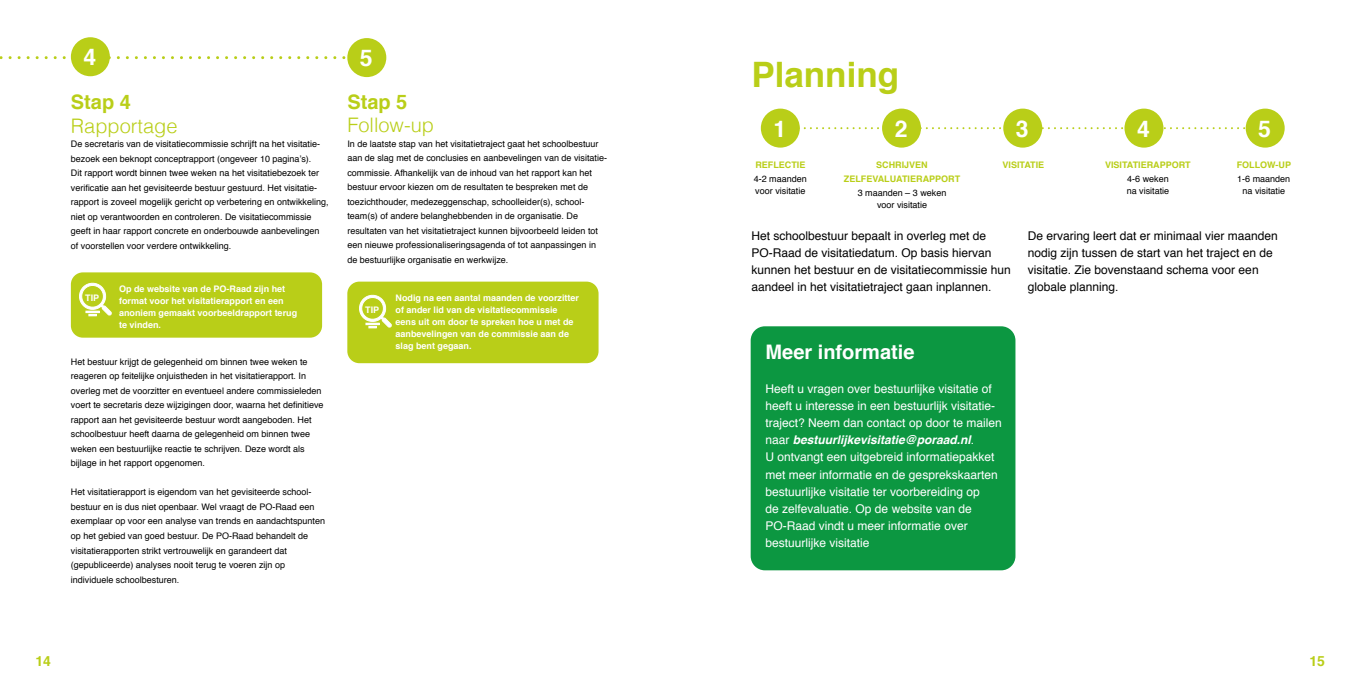
<style>
.page{position:relative;width:1361px;height:681px;background:#fff}
.page>*{position:absolute;margin:0;border:0;box-sizing:border-box;transform-origin:0 0}
.t1{font:700 35px "Helvetica";color:#b9ce18}
.t2{font:700 23px "Helvetica";color:#fff}
.t3{font:300 20px "Helvetica";color:#b9ce18}
.t4{font:700 20px "Helvetica";color:#fff}
.t5{font:700 20px "Helvetica";color:#b9ce18}
.t6{font:700 14px "Helvetica";color:#b9ce18}
.t7{font:12px/17px "Helvetica";color:#fff}
.t8{font:12px/17px "Helvetica";color:#000}
.t9{font:9px/14.5px "Helvetica";color:#000}
.t10{font:700 9px/12px "Helvetica";color:#fff}
.t11{font:700 9px/14px "Helvetica";color:#b9ce18;text-align:center}
.s1{font-weight:700;font-style:italic}
</style>
<div class="page">
<div style="left:750px;top:326px;width:265px;height:244px;background:#0c9741;border-radius:14px"></div>
<svg style="left:803px;top:127px;width:442px;height:2px"></svg>
<div style="left:761px;top:108px;width:39px;height:39px;background:#b9ce18;border-radius:50%"></div>
<div style="left:882px;top:108px;width:39px;height:39px;background:#b9ce18;border-radius:50%"></div>
<div style="left:1003px;top:108px;width:39px;height:39px;background:#b9ce18;border-radius:50%"></div>
<div style="left:1124px;top:108px;width:39px;height:39px;background:#b9ce18;border-radius:50%"></div>
<div style="left:1245px;top:108px;width:39px;height:39px;background:#b9ce18;border-radius:50%"></div>
<svg style="left:0;top:56px;width:346px;height:3px"></svg>
<div style="left:71px;top:37px;width:39px;height:39px;background:#b9ce18;border-radius:50%"></div>
<div style="left:347px;top:38px;width:39px;height:39px;background:#b9ce18;border-radius:50%"></div>
<div style="left:71px;top:272px;width:251px;height:65px;background:#b9ce18;border-radius:12px"></div>
<svg style="left:79px;top:282px;width:33px;height:34px"></svg>
<div style="left:347px;top:281px;width:251px;height:82px;background:#b9ce18;border-radius:12px"></div>
<svg style="left:359px;top:294px;width:33px;height:34px"></svg>
<h2 class="t2" style="left:83px;top:39px;width:14px">4</h2>
<h2 class="t2" style="left:360px;top:39px;width:14px">5</h2>
<h3 class="t5" style="left:71px;top:86px;width:62px">Stap 4</h3>
<h3 class="t3" style="left:71px;top:108px;width:108px">Rapportage</h3>
<p class="t9" style="left:71px;top:137px;width:259px">De secretaris van de visitatiecommissie schrijft na het visitatie&shy;bezoek een beknopt conceptrapport (ongeveer 10 pagina’s).<br>Dit rapport wordt binnen twee weken na het visitatiebezoek ter verificatie aan het gevisiteerde bestuur gestuurd. Het visitatie&shy;rapport is zoveel mogelijk gericht op verbetering en ontwikkeling, niet op verantwoorden en controleren. De visitatiecommissie geeft in haar rapport concrete en onderbouwde aanbevelingen of voorstellen voor verdere ontwikkeling.</p>
<h3 class="t5" style="left:347px;top:86px;width:62px">Stap 5</h3>
<h3 class="t3" style="left:347px;top:108px;width:88px">Follow-up</h3>
<p class="t9" style="left:347px;top:136px;width:260px">In de laatste stap van het visitatietraject gaat het schoolbestuur aan de slag met de conclusies en aanbevelingen van de visitatie&shy;commissie. Afhankelijk van de inhoud van het rapport kan het bestuur ervoor kiezen om de resultaten te bespreken met de toezichthouder, medezeggenschap, schoolleider(s), school&shy;team(s) of andere belanghebbenden in de organisatie. De resultaten van het visitatietraject kunnen bijvoorbeeld leiden tot een nieuwe professionaliseringsagenda of tot aanpassingen in de bestuurlijke organisatie en werkwijze.</p>
<p class="t10" style="left:119px;top:282px;width:180px">Op de website van de PO-Raad zijn het format voor het visitatierapport en een anoniem gemaakt voorbeeldrapport terug te vinden.</p>
<p class="t10" style="left:85px;top:292px;width:16px">TIP</p>
<p class="t10" style="left:395px;top:291px;width:185px">Nodig na een aantal maanden de voorzitter of ander lid van de visitatiecommissie eens uit om door te spreken hoe u met de aanbevelingen van de commissie aan de slag bent gegaan.</p>
<p class="t10" style="left:365px;top:304px;width:16px">TIP</p>
<p class="t9" style="left:71px;top:354px;width:254px">Het bestuur krijgt de gelegenheid om binnen twee weken te reageren op feitelijke onjuistheden in het visitatierapport. In overleg met de voorzitter en eventueel andere commissieleden voert te secretaris deze wijzigingen door, waarna het definitieve rapport aan het gevisiteerde bestuur wordt aangeboden. Het schoolbestuur heeft daarna de gelegenheid om binnen twee weken een bestuurlijke reactie te schrijven. Deze wordt als bijlage in het rapport opgenomen.</p>
<p class="t9" style="left:71px;top:485px;width:256px">Het visitatierapport is eigendom van het gevisiteerde school&shy;bestuur en is dus niet openbaar. Wel vraagt de PO-Raad een exemplaar op voor een analyse van trends en aandachtspunten op het gebied van goed bestuur. De PO-Raad behandelt de visitatierapporten strikt vertrouwelijk en garandeert dat (gepubliceerde) analyses nooit terug te voeren zijn op individuele schoolbesturen.</p>
<h1 class="t1" style="left:751px;top:46px;width:149px">Planning</h1>
<h2 class="t2" style="left:773px;top:110px;width:14px">1</h2>
<h2 class="t2" style="left:894px;top:110px;width:14px">2</h2>
<h2 class="t2" style="left:1016px;top:110px;width:14px">3</h2>
<h2 class="t2" style="left:1137px;top:110px;width:14px">4</h2>
<h2 class="t2" style="left:1258px;top:110px;width:14px">5</h2>
<p class="t11" style="left:755px;top:158px;width:52px">REFLECTIE</p>
<p class="t9" style="left:754px;top:173px;width:55px;line-height:12px">4-2 maanden voor visitatie</p>
<p class="t11" style="left:1002px;top:158px;width:43px">VISITATIE</p>
<p class="t11" style="left:1236px;top:158px;width:56px">FOLLOW-UP</p>
<p class="t9" style="left:1237px;top:173px;width:55px;line-height:12px;text-align:center">1-6 maanden na visitatie</p>
<p class="t11" style="left:844px;top:158px;width:118px">SCHRIJVEN<br>ZELFEVALUATIERAPPORT</p>
<p class="t9" style="left:858px;top:187px;width:90px;line-height:12px;text-align:center">3 maanden – 3 weken voor visitatie</p>
<p class="t11" style="left:1105px;top:158px;width:87px">VISITATIERAPPORT</p>
<p class="t9" style="left:1126px;top:173px;width:44px;line-height:12px">4-6 weken na visitatie</p>
<h3 class="t8" style="left:751px;top:228px;width:261px">Het schoolbestuur bepaalt in overleg met de PO-Raad de visitatiedatum. Op basis hiervan kunnen het bestuur en de visitatiecommissie hun aandeel in het visitatietraject gaan inplannen.</h3>
<h3 class="t8" style="left:1028px;top:228px;width:252px">De ervaring leert dat er minimaal vier maanden nodig zijn tussen de start van het traject en de visitatie. Zie bovenstaand schema voor een globale planning.</h3>
<h3 class="t4" style="left:765px;top:336px;width:150px">Meer informatie</h3>
<p class="t7" style="left:765px;top:381px;width:238px">Heeft u vragen over bestuurlijke visitatie of heeft u interesse in een bestuurlijk visitatie&shy;traject? Neem dan contact op door te mailen naar <span class="s1">bestuurlijkevisitatie@poraad.nl</span>.<br>U ontvangt een uitgebreid informatiepakket met meer informatie en de gesprekskaarten bestuurlijke visitatie ter voorbereiding op<br>de zelfevaluatie. Op de website van de PO-Raad vindt u meer informatie over bestuurlijke visitatie</p>
<h3 class="t6" style="left:35px;top:649px;width:17px">14</h3>
<h3 class="t6" style="left:1309px;top:649px;width:17px">15</h3>
</div>
